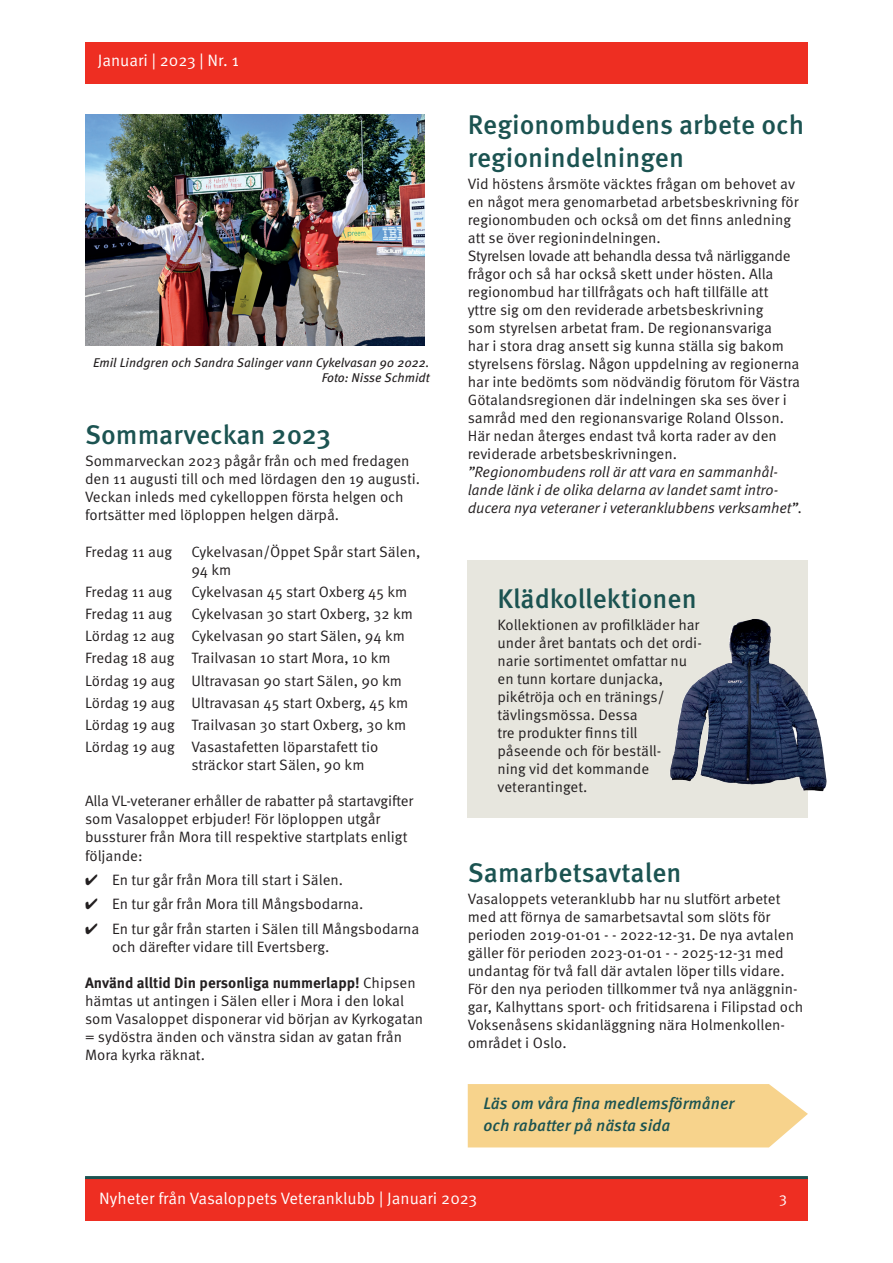
<style>
.page{position:relative;width:893px;height:1263px;background:#fff}
.page>*{position:absolute;margin:0;border:0;box-sizing:border-box;transform-origin:0 0}
.t1{font:500 27px/32.4px "Meta OT";color:#1b5351}
.t2{font:16.5px "Meta OT Norm";color:#fff}
.t3{font:italic 500 16.5px/21.6px "Meta OT";color:#1b5351}
.t4{font:15px/18px "Meta OT Norm";color:#231f20}
.t5{font:15px/18px "Meta OT Norm Ita";letter-spacing:-.01em;color:#231f20}
.t6{font:700 15px "Meta OT";color:#231f20}
.t7{font:15px "Meta OT Norm";color:#fff}
.t8{font:italic 12.75px/15.3px "Meta OT";color:#231f20;text-align:right}
.s1{font-family:"Meta OT Norm";font-weight:400}
</style>
<div class="page">
<div style="left:85px;top:1178px;width:723px;height:42px;background:#ee2e22"></div>
<hr style="left:85px;top:1176px;width:723px;height:3px;background:#1b5351">
<div style="left:468px;top:1084px;width:340px;height:63px;background:#f7d38c"></div>
<div style="left:468px;top:560px;width:340px;height:257px;background:#e7e6de"></div>
<div style="left:85px;top:43px;width:722px;height:41px;background:#ee2e22"></div>
<img style="left:670px;top:619px;width:157px;height:172px">
<img style="left:85px;top:115px;width:339px;height:230px">
<p class="t2" style="left:98px;top:50px;width:143px">Januari | 2023 | Nr. 1</p>
<p class="t8" style="left:93px;top:355px;width:338px">Emil Lindgren och Sandra Salinger vann Cykelvasan 90 2022.<br>Foto: Nisse Schmidt</p>
<h1 class="t1" style="left:85px;top:420px;width:247px">Sommarveckan 2023</h1>
<p class="t4" style="left:85px;top:453px;width:337px">Sommarveckan 2023 pågår från och med fredagen den 11 augusti till och med lördagen den 19 augusti.<br>Veckan inleds med cykelloppen första helgen och fortsätter med löploppen helgen därpå.</p>
<p class="t4" style="left:85px;top:543px;width:89px">Fredag 11 aug</p>
<p class="t4" style="left:191px;top:543px;width:231px">Cykelvasan/Öppet Spår start Sälen,<br>94 km</p>
<p class="t4" style="left:85px;top:583px;width:89px">Fredag 11 aug</p>
<p class="t4" style="left:191px;top:583px;width:217px">Cykelvasan 45 start Oxberg 45 km</p>
<p class="t4" style="left:85px;top:605px;width:89px">Fredag 11 aug</p>
<p class="t4" style="left:85px;top:603px;width:330px;line-height:22.2px;text-indent:106px">Cykelvasan 30 start Oxberg, 32 km Lördag 12 aug Cykelvasan 90 start Sälen, 94 km Fredag 18 aug Trailvasan 10 start Mora, 10 km Lördag 19 aug Ultravasan 90 start Sälen, 90 km Lördag 19 aug Ultravasan 45 start Oxberg, 45 km Lördag 19 aug Trailvasan 30 start Oxberg, 30 km Lördag 19 aug Vasastafetten löparstafett tio</p>
<p class="t4" style="left:191px;top:757px;width:175px">sträckor start Sälen, 90 km</p>
<p class="t4" style="left:85px;top:793px;width:330px">Alla VL-veteraner erhåller de rabatter på startavgifter som Vasaloppet erbjuder! För löploppen utgår bussturer från Mora till respektive startplats enligt följande:</p>
<p class="t4" style="left:85px;top:871px;width:260px">✔ En tur går från Mora till start i Sälen.</p>
<p class="t4" style="left:85px;top:895px;width:280px">✔ En tur går från Mora till Mångsbodarna.</p>
<p class="t4" style="left:112px;top:920px;width:309px;text-indent:-27px">✔ En tur går från starten i Sälen till Mångsbodarna och därefter vidare till Evertsberg.</p>
<p class="t6" style="left:85px;top:973px;width:332px">Använd alltid Din personliga nummerlapp! <span class="s1">Chipsen</span></p>
<p class="t4" style="left:85px;top:992px;width:340px">hämtas ut antingen i Sälen eller i Mora i den lokal som Vasaloppet disponerar vid början av Kyrkogatan = sydöstra änden och vänstra sidan av gatan från Mora kyrka räknat.</p>
<h1 class="t1" style="left:468px;top:110px;width:338px">Regionombudens arbete och regionindelningen</h1>
<p class="t4" style="left:468px;top:175px;width:334px">Vid höstens årsmöte väcktes frågan om behovet av en något mera genomarbetad arbetsbeskrivning för regionombuden och också om det finns anledning att se över regionindelningen.<br>Styrelsen lovade att behandla dessa två närliggande frågor och så har också skett under hösten. Alla regionombud har tillfrågats och haft tillfälle att yttre sig om den reviderade arbetsbeskrivning<br>som styrelsen arbetat fram. De regionansvariga<br>har i stora drag ansett sig kunna ställa sig bakom styrelsens förslag. Någon uppdelning av regionerna har inte bedömts som nödvändig förutom för Västra Götalandsregionen där indelningen ska ses över i samråd med den regionansvarige Roland Olsson.<br>Här nedan återges endast två korta rader av den reviderade arbetsbeskrivningen.</p>
<p class="t5" style="left:468px;top:463px;width:336px">”Regionombudens roll är att vara en sammanhål&shy;lande länk i de olika delarna av landet samt intro&shy;ducera nya veteraner i veteranklubbens verksamhet”.</p>
<h1 class="t1" style="left:497px;top:583px;width:201px">Klädkollektionen</h1>
<p class="t4" style="left:497px;top:616px;width:206px">Kollektionen av profilkläder har under året bantats och det ordi&shy;narie sortimentet omfattar nu en tunn kortare dunjacka, pikétröja och en tränings/ tävlingsmössa. Dessa<br>tre produkter finns till påseende och för beställ-<br>ning vid det kommande veterantinget.</p>
<h1 class="t1" style="left:468px;top:857px;width:215px">Samarbetsavtalen</h1>
<p class="t4" style="left:468px;top:890px;width:337px">Vasaloppets veteranklubb har nu slutfört arbetet med att förnya de samarbetsavtal som slöts för perioden 2019-01-01 - - 2022-12-31. De nya avtalen gäller för perioden 2023-01-01 - - 2025-12-31 med undantag för två fall där avtalen löper tills vidare.<br>För den nya perioden tillkommer två nya anläggnin&shy;gar, Kalhyttans sport- och fritidsarena i Filipstad och Voksenåsens skidanläggning nära Holmenkollen&shy;området i Oslo.</p>
<p class="t3" style="left:484px;top:1093px;width:253px">Läs om våra fina medlemsförmåner och rabatter på nästa sida</p>
<p class="t2" style="left:99px;top:1189px;width:379px">Nyheter från Vasaloppets Veteranklubb | Januari 2023</p>
<p class="t7" style="left:779px;top:1189px;width:9px">3</p>
</div>
